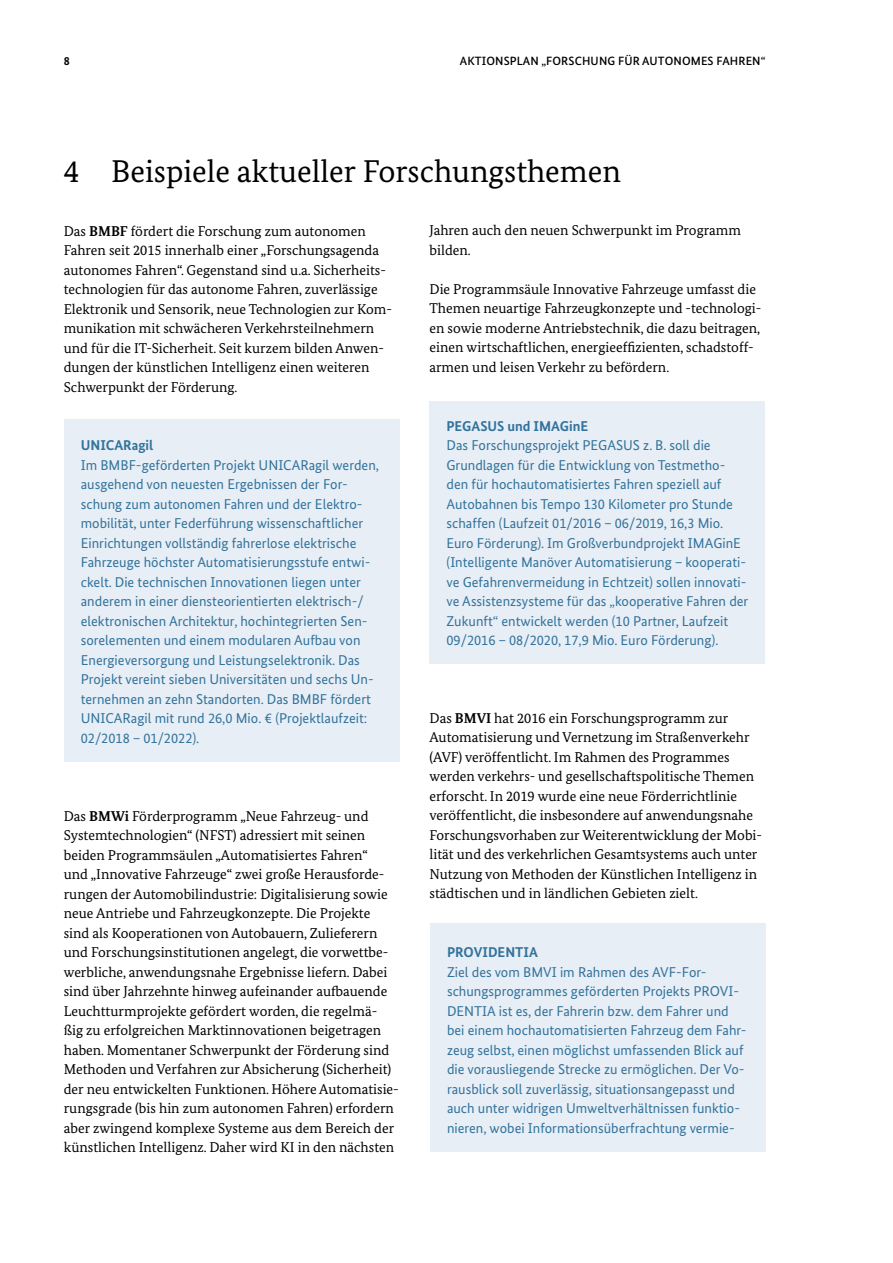
<style>
.page{position:relative;width:893px;height:1263px;background:#fff}
.page>*{position:absolute;margin:0;border:0;box-sizing:border-box;transform-origin:0 0}
.t1{font:31.5px "Bundes Serif";color:#000}
.t2{font:14.25px/19.5px "Bundes Serif";color:#000}
.t3{font:14.25px/19.5px "Bundes Sans";color:#32739c}
.t4{font:700 14.25px "Bundes Sans";color:#32739c}
.t5{font:500 12px "Bundes Sans";letter-spacing:.01em;color:#000}
.t6{font:700 12px "Bundes Sans";color:#000}
.s1{font-weight:700}
</style>
<div class="page">
<div style="left:64px;top:420px;width:336px;height:342px;background:#e8eef5"></div>
<div style="left:429px;top:401px;width:336px;height:263px;background:#e8eef5"></div>
<div style="left:430px;top:923px;width:336px;height:229px;background:#e8eef5"></div>
<p class="t6" style="left:64px;top:53px;width:7px">8</p>
<p class="t5" style="left:460px;top:53px;width:307px">AKTIONSPLAN „FORSCHUNG FÜR AUTONOMES FAHREN“</p>
<h1 class="t1" style="left:64px;top:152px;width:559px">4 Beispiele aktueller Forschungsthemen</h1>
<p class="t2" style="left:64px;top:221px;width:329px">Das <span class="s1">BMBF</span> fördert die Forschung zum autonomen Fahren seit 2015 innerhalb einer „Forschungsagenda autonomes Fahren“. Gegenstand sind u.a. Sicherheits&shy;technologien für das autonome Fahren, zuverlässige Elektronik und Sensorik, neue Technologien zur Kom&shy;munikation mit schwächeren Verkehrsteilnehmern und für die IT-Sicherheit. Seit kurzem bilden Anwen&shy;dungen der künstlichen Intelligenz einen weiteren Schwerpunkt der Förderung.</p>
<p class="t2" style="left:429px;top:221px;width:313px">Jahren auch den neuen Schwerpunkt im Programm bilden.</p>
<p class="t2" style="left:429px;top:279px;width:333px">Die Programmsäule Innovative Fahrzeuge umfasst die Themen neuartige Fahrzeugkonzepte und -technologi&shy;en sowie moderne Antriebstechnik, die dazu beitragen, einen wirtschaftlichen, energieeffizienten, schadstoff&shy;armen und leisen Verkehr zu befördern.</p>
<h2 class="t4" style="left:81px;top:436px;width:74px">UNICARagil</h2>
<p class="t3" style="left:81px;top:455px;width:300px">Im BMBF-geförderten Projekt UNICARagil werden, ausgehend von neuesten Ergebnissen der For&shy;schung zum autonomen Fahren und der Elektro&shy;mobilität, unter Federführung wissenschaftlicher Einrichtungen vollständig fahrerlose elektrische Fahrzeuge höchster Automatisierungsstufe entwi&shy;ckelt. Die technischen Innovationen liegen unter anderem in einer diensteorientierten elektrisch-/ elektronischen Architektur, hochintegrierten Sen&shy;sorelementen und einem modularen Aufbau von Energieversorgung und Leistungselektronik. Das Projekt vereint sieben Universitäten und sechs Un&shy;ternehmen an zehn Standorten. Das BMBF fördert UNICARagil mit rund 26,0 Mio. € (Projektlaufzeit:<br>02/2018 – 01/2022).</p>
<p class="t2" style="left:64px;top:806px;width:336px">Das <span class="s1">BMWi</span> Förderprogramm „Neue Fahrzeug- und Systemtechnologien“ (NFST) adressiert mit seinen beiden Programmsäulen „Automatisiertes Fahren“<br>und „Innovative Fahrzeuge“ zwei große Herausforde&shy;rungen der Automobilindustrie: Digitalisierung sowie neue Antriebe und Fahrzeugkonzepte. Die Projekte sind als Kooperationen von Autobauern, Zulieferern und Forschungsinstitutionen angelegt, die vorwettbe&shy;werbliche, anwendungsnahe Ergebnisse liefern. Dabei sind über Jahrzehnte hinweg aufeinander aufbauende Leuchtturmprojekte gefördert worden, die regelmä&shy;ßig zu erfolgreichen Marktinnovationen beigetragen haben. Momentaner Schwerpunkt der Förderung sind Methoden und Verfahren zur Absicherung (Sicherheit) der neu entwickelten Funktionen. Höhere Automatisie&shy;rungsgrade (bis hin zum autonomen Fahren) erfordern aber zwingend komplexe Systeme aus dem Bereich der künstlichen Intelligenz. Daher wird KI in den nächsten</p>
<h2 class="t4" style="left:446px;top:417px;width:143px">PEGASUS und IMAGinE</h2>
<p class="t3" style="left:446px;top:435px;width:303px">Das Forschungsprojekt PEGASUS z. B. soll die Grundlagen für die Entwicklung von Testmetho&shy;den für hochautomatisiertes Fahren speziell auf Autobahnen bis Tempo 130 Kilometer pro Stunde schaffen (Laufzeit 01/2016 – 06/2019, 16,3 Mio.<br>Euro Förderung). Im Großverbundprojekt IMAGinE (Intelligente Manöver Automatisierung – kooperati&shy;ve Gefahrenvermeidung in Echtzeit) sollen innovati&shy;ve Assistenzsysteme für das „kooperative Fahren der Zukunft“ entwickelt werden (10 Partner, Laufzeit 09/2016 – 08/2020, 17,9 Mio. Euro Förderung).</p>
<p class="t2" style="left:429px;top:708px;width:333px">Das <span class="s1">BMVI</span> hat 2016 ein Forschungsprogramm zur Automatisierung und Vernetzung im Straßenverkehr (AVF) veröffentlicht. Im Rahmen des Programmes werden verkehrs- und gesellschaftspolitische Themen erforscht. In 2019 wurde eine neue Förderrichtlinie veröffentlicht, die insbesondere auf anwendungsnahe Forschungsvorhaben zur Weiterentwicklung der Mobi&shy;lität und des verkehrlichen Gesamtsystems auch unter Nutzung von Methoden der Künstlichen Intelligenz in städtischen und in ländlichen Gebieten zielt.</p>
<h2 class="t4" style="left:447px;top:943px;width:92px">PROVIDENTIA</h2>
<p class="t3" style="left:447px;top:962px;width:300px">Ziel des vom BMVI im Rahmen des AVF-For&shy;schungsprogrammes geförderten Projekts PROVI-DENTIA ist es, der Fahrerin bzw. dem Fahrer und bei einem hochautomatisierten Fahrzeug dem Fahr&shy;zeug selbst, einen möglichst umfassenden Blick auf die vorausliegende Strecke zu ermöglichen. Der Vo&shy;rausblick soll zuverlässig, situationsangepasst und auch unter widrigen Umweltverhältnissen funktio&shy;nieren, wobei Informationsüberfrachtung vermie-</p>
</div>
